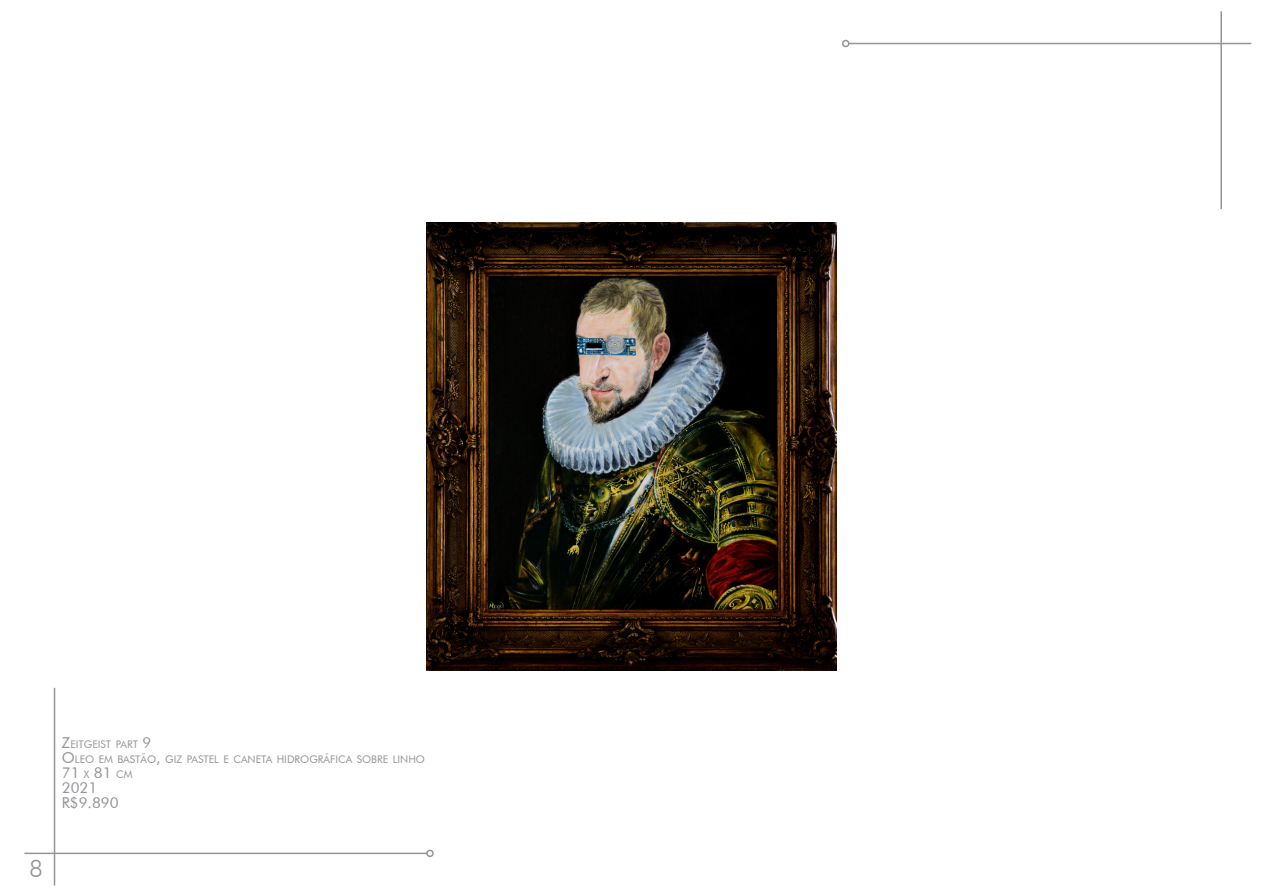
<style>
.page{position:relative;width:1263px;height:893px;background:#fff}
.page>*{position:absolute;margin:0;border:0;box-sizing:border-box;transform-origin:0 0}
.t1{font:300 24px "Futura BT";color:#939598}
.t2{font:15px "Futura BT";color:#939598}
.t3{font:10.5px "Futura BT";color:#939598}
.s1{font-size:15px}
.s2{font-size:10.5px}
</style>
<div class="page">
<hr style="left:24px;top:853px;width:403px;height:1px;background:#939598">
<div style="left:426px;top:850px;width:8px;height:7px;border:2px solid #939598;border-radius:50%"></div>
<hr style="left:54px;top:688px;width:1px;height:197px;background:#939598">
<hr style="left:849px;top:43px;width:402px;height:1px;background:#939598">
<div style="left:842px;top:40px;width:7px;height:7px;border:2px solid #939598;border-radius:50%"></div>
<hr style="left:1220px;top:11px;width:2px;height:198px;background:#939598">
<img style="left:427px;top:223px;width:409px;height:447px">
<h1 class="t1" style="left:29px;top:854px;width:15px">8</h1>
<p class="t3" style="left:62px;top:738px;width:91px"><span class="s1">Z</span>EITGEIST PART <span class="s1">9</span></p>
<p class="t3" style="left:62px;top:753px;width:364px"><span class="s1">O</span>LEO EM BASTÃO<span class="s1">,</span> GIZ PASTEL E CANETA HIDROGRÁFICA SOBRE LINHO</p>
<p class="t2" style="left:62px;top:764px;width:72px">71 <span class="s2">X</span> 81 <span class="s2">CM</span></p>
<p class="t2" style="left:62px;top:779px;width:37px">2021</p>
<p class="t2" style="left:62px;top:794px;width:58px">R$9.890</p>
</div>
